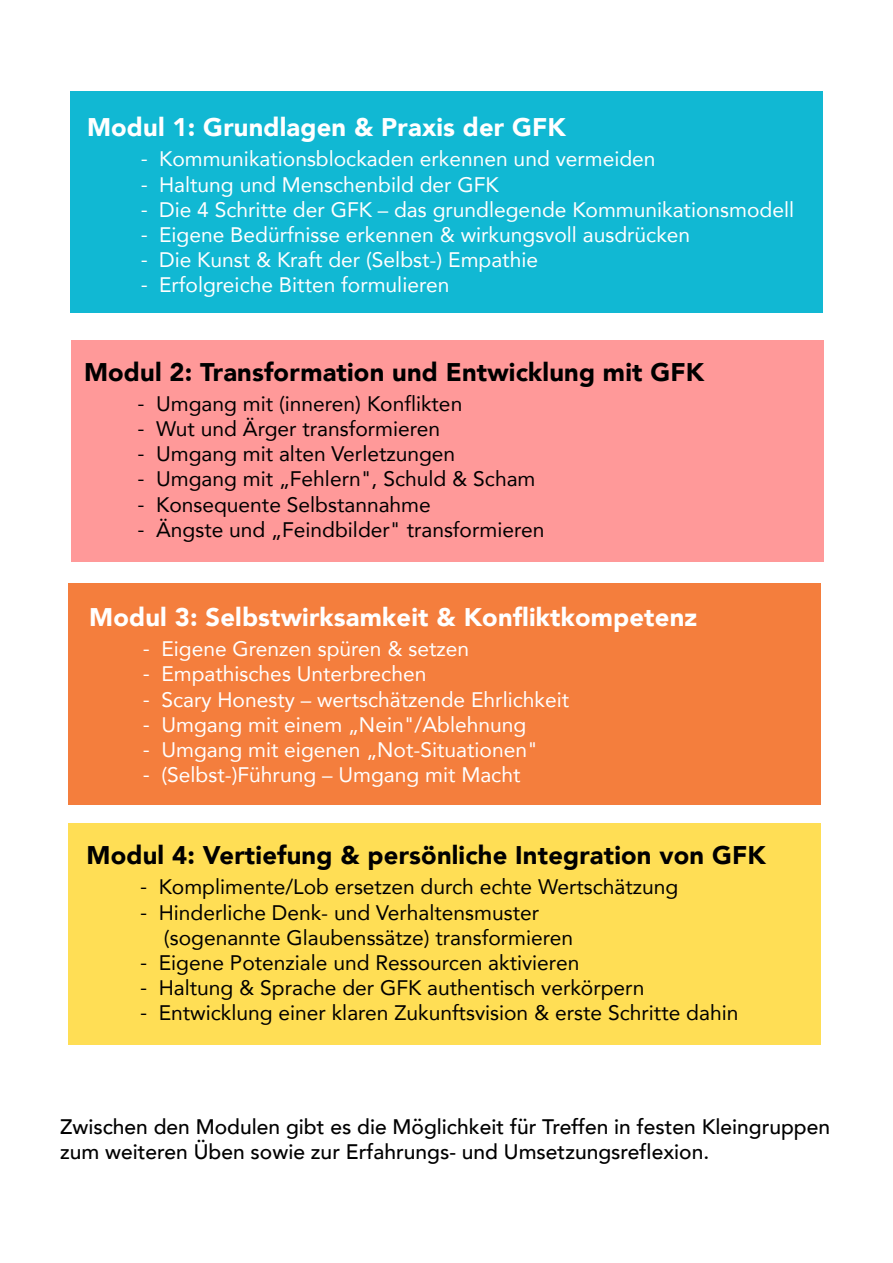
<style>
.page{position:relative;width:893px;height:1263px;background:#fff}
.page>*{position:absolute;margin:0;border:0;box-sizing:border-box;transform-origin:0 0}
.t1{font:900 25.5px "Avenir";letter-spacing:.005em;color:#000}
.t2{font:900 25.5px "Avenir";letter-spacing:.005em;color:#fff}
.t3{font:21px/25.2px "Avenir";color:#000}
.t4{font:21px "Avenir";color:#fff}
.t5{font:500 21px/25.2px "Avenir";color:#000}
.s1{font-family:"Myriad Pro"}
</style>
<div class="page">
<div style="left:68px;top:823px;width:752px;height:222px;background:#ffde55"></div>
<div style="left:69px;top:583px;width:752px;height:222px;background:#f47e3d"></div>
<div style="left:70px;top:91px;width:753px;height:222px;background:#11b8d3"></div>
<div style="left:71px;top:340px;width:752px;height:222px;background:#f99"></div>
<p class="t2" style="left:87px;top:106px;width:480px">Modul 1: Grundlagen &amp; Praxis der GFK</p>
<p class="t4" style="left:141px;top:142px;width:516px"><span class="s1">-</span> Kommunikationsblockaden erkennen und vermeiden</p>
<p class="t4" style="left:141px;top:167px;width:359px"><span class="s1">-</span> Haltung und Menschenbild der GFK</p>
<p class="t4" style="left:141px;top:193px;width:655px"><span class="s1">-</span> Die 4 Schritte der GFK – das grundlegende Kommunikationsmodell</p>
<p class="t4" style="left:141px;top:218px;width:551px"><span class="s1">-</span> Eigene Bedürfnisse erkennen &amp; wirkungsvoll ausdrücken</p>
<p class="t4" style="left:141px;top:243px;width:399px"><span class="s1">-</span> Die Kunst &amp; Kraft der (Selbst-) Empathie</p>
<p class="t4" style="left:141px;top:268px;width:310px"><span class="s1">-</span> Erfolgreiche Bitten formulieren</p>
<p class="t1" style="left:84px;top:350px;width:622px">Modul 2: Transformation und Entwicklung mit GFK</p>
<p class="t3" style="left:138px;top:390px;width:326px"><span class="s1">-</span> Umgang mit (inneren) Konflikten</p>
<p class="t3" style="left:138px;top:415px;width:304px"><span class="s1">-</span> Wut und Ärger transformieren</p>
<p class="t3" style="left:138px;top:441px;width:319px"><span class="s1">-</span> Umgang mit alten Verletzungen</p>
<p class="t3" style="left:138px;top:466px;width:399px"><span class="s1">-</span> Umgang mit „Fehlern", Schuld &amp; Scham</p>
<p class="t3" style="left:138px;top:491px;width:294px"><span class="s1">-</span> Konsequente Selbstannahme</p>
<p class="t3" style="left:138px;top:516px;width:408px"><span class="s1">-</span> Ängste und „Feindbilder" transformieren</p>
<p class="t2" style="left:89px;top:595px;width:609px">Modul 3: Selbstwirksamkeit &amp; Konfliktkompetenz</p>
<p class="t4" style="left:143px;top:632px;width:327px"><span class="s1">-</span> Eigene Grenzen spüren &amp; setzen</p>
<p class="t4" style="left:143px;top:657px;width:285px"><span class="s1">-</span> Empathisches Unterbrechen</p>
<p class="t4" style="left:143px;top:682px;width:427px"><span class="s1">-</span> Scary Honesty – wertschätzende Ehrlichkeit</p>
<p class="t4" style="left:143px;top:707px;width:384px"><span class="s1">-</span> Umgang mit einem „Nein"/Ablehnung</p>
<p class="t4" style="left:143px;top:733px;width:396px"><span class="s1">-</span> Umgang mit eigenen „Not-Situationen"</p>
<p class="t4" style="left:143px;top:758px;width:379px"><span class="s1">-</span> (Selbst-)Führung – Umgang mit Macht</p>
<p class="t1" style="left:87px;top:834px;width:681px">Modul 4: Vertiefung &amp; persönliche Integration von GFK</p>
<p class="t3" style="left:141px;top:874px;width:539px"><span class="s1">-</span> Komplimente/Lob ersetzen durch echte Wertschätzung</p>
<p class="t3" style="left:164px;top:899px;width:411px;text-indent:-23px"><span class="s1">-</span> Hinderliche Denk- und Verhaltensmuster (sogenannte Glaubenssätze) transformieren</p>
<p class="t3" style="left:141px;top:949px;width:440px"><span class="s1">-</span> Eigene Potenziale und Ressourcen aktivieren</p>
<p class="t3" style="left:141px;top:975px;width:505px"><span class="s1">-</span> Haltung &amp; Sprache der GFK authentisch verkörpern</p>
<p class="t3" style="left:141px;top:1000px;width:599px"><span class="s1">-</span> Entwicklung einer klaren Zukunftsvision &amp; erste Schritte dahin</p>
<p class="t5" style="left:60px;top:1112px;width:772px">Zwischen den Modulen gibt es die Möglichkeit für Treffen in festen Kleingruppen zum weiteren Üben sowie zur Erfahrungs- und Umsetzungsreflexion.</p>
</div>
